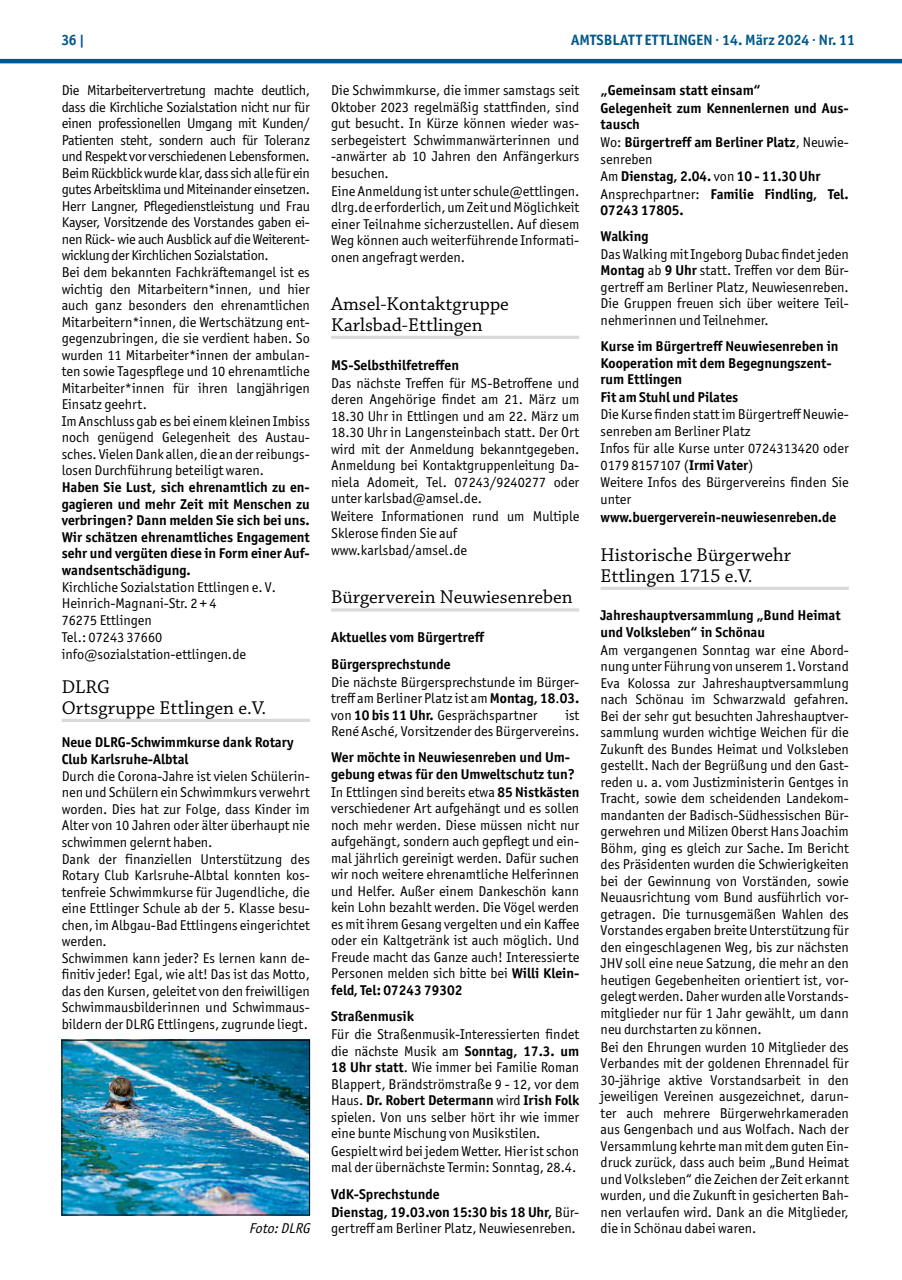
<style>
.page{position:relative;width:902px;height:1280px;background:#fff}
.page>*{position:absolute;margin:0;border:0;box-sizing:border-box;transform-origin:0 0}
.t1{font:19.5px/21px "Chaparral Pro";color:#000}
.t2{font:700 15px "Officina Sans ITC Pro";color:#01598b}
.t3{font:14.25px/16.5px "Officina Sans ITC Pro";color:#000}
.t4{font:700 14.25px/16.5px "Officina Sans ITC Pro";color:#000}
.t5{font:italic 14.25px "Officina Sans ITC Pro";color:#000}
.s1{font-weight:700}
.s2{font-weight:400}
</style>
<div class="page">
<hr style="left:0;top:59px;width:901px;height:4px;background:#01598b">
<hr style="left:62px;top:719px;width:248px;height:3px;background:#d9d9d9">
<img style="left:64px;top:1042px;width:244px;height:171px">
<div style="left:62px;top:1040px;width:248px;height:175px;border:1px solid #000"></div>
<hr style="left:331px;top:336px;width:248px;height:3px;background:#d9d9d9">
<hr style="left:331px;top:608px;width:248px;height:3px;background:#d9d9d9">
<hr style="left:600px;top:587px;width:248px;height:3px;background:#d9d9d9">
<p class="t2" style="left:62px;top:31px;width:24px">36 |</p>
<p class="t2" style="left:571px;top:31px;width:285px">AMTSBLATT ETTLINGEN · 14. März 2024 · Nr. 11</p>
<p class="t3" style="left:62px;top:82px;width:250px">Die Mitarbeitervertretung machte deutlich, dass die Kirchliche Sozialstation nicht nur für einen professionellen Umgang mit Kunden/ Patienten steht, sondern auch für Toleranz und Respekt vor verschiedenen Lebensformen.<br>Beim Rückblick wurde klar, dass sich alle für ein gutes Arbeitsklima und Miteinander einsetzen.<br>Herr Langner, Pflegedienstleistung und Frau Kayser, Vorsitzende des Vorstandes gaben ei&shy;nen Rück- wie auch Ausblick auf die Weiterent&shy;wicklung der Kirchlichen Sozialstation.<br>Bei dem bekannten Fachkräftemangel ist es wichtig den Mitarbeitern*innen, und hier auch ganz besonders den ehrenamtlichen Mitarbeitern*innen, die Wertschätzung ent&shy;gegenzubringen, die sie verdient haben. So wurden 11 Mitarbeiter*innen der ambulan&shy;ten sowie Tagespflege und 10 ehrenamtliche Mitarbeiter*innen für ihren langjährigen Einsatz geehrt.<br>Im Anschluss gab es bei einem kleinen Imbiss noch genügend Gelegenheit des Austau&shy;sches. Vielen Dank allen, die an der reibungs&shy;losen Durchführung beteiligt waren.</p>
<p class="t4" style="left:62px;top:479px;width:250px;text-align:justify">Haben Sie Lust, sich ehrenamtlich zu en&shy;gagieren und mehr Zeit mit Menschen zu verbringen? Dann melden Sie sich bei uns.<br>Wir schätzen ehrenamtliches Engagement sehr und vergüten diese in Form einer Auf&shy;wandsentschädigung.</p>
<p class="t3" style="left:62px;top:578px;width:216px">Kirchliche Sozialstation Ettlingen e. V.<br>Heinrich-Magnani-Str. 2 + 4<br>76275 Ettlingen<br>Tel.: 07243 37660 info@sozialstation-ettlingen.de</p>
<h1 class="t1" style="left:62px;top:677px;width:206px">DLRG<br>Ortsgruppe Ettlingen e.V.</h1>
<p class="t4" style="left:62px;top:734px;width:233px">Neue DLRG-Schwimmkurse dank Rotary<br>Club Karlsruhe-Albtal</p>
<p class="t3" style="left:62px;top:768px;width:250px">Durch die Corona-Jahre ist vielen Schülerin&shy;nen und Schülern ein Schwimmkurs verwehrt worden. Dies hat zur Folge, dass Kinder im Alter von 10 Jahren oder älter überhaupt nie schwimmen gelernt haben.<br>Dank der finanziellen Unterstützung des Rotary Club Karlsruhe-Albtal konnten kos&shy;tenfreie Schwimmkurse für Jugendliche, die eine Ettlinger Schule ab der 5. Klasse besu&shy;chen, im Albgau-Bad Ettlingens eingerichtet werden.<br>Schwimmen kann jeder? Es lernen kann de&shy;finitiv jeder! Egal, wie alt! Das ist das Motto, das den Kursen, geleitet von den freiwilligen Schwimmausbilderinnen und Schwimmaus&shy;bildern der DLRG Ettlingens, zugrunde liegt.</p>
<p class="t3" style="left:331px;top:82px;width:250px;text-align:justify">Die Schwimmkurse, die immer samstags seit Oktober 2023 regelmäßig stattfinden, sind gut besucht. In Kürze können wieder was&shy;serbegeistert Schwimmanwärterinnen und -anwärter ab 10 Jahren den Anfängerkurs besuchen.</p>
<p class="t3" style="left:331px;top:183px;width:250px;text-align:justify">Eine Anmeldung ist unter schule@ettlingen. dlrg.de erforderlich, um Zeit und Möglichkeit einer Teilnahme sicherzustellen. Auf diesem Weg können auch weiterführende Informati&shy;onen angefragt werden.</p>
<h1 class="t1" style="left:331px;top:294px;width:179px">Amsel-Kontaktgruppe<br>Karlsbad-Ettlingen</h1>
<p class="t4" style="left:331px;top:356px;width:129px">MS-Selbsthilfetreffen</p>
<p class="t3" style="left:331px;top:374px;width:250px;text-align:justify">Das nächste Treffen für MS-Betroffene und deren Angehörige findet am 21. März um 18.30 Uhr in Ettlingen und am 22. März um 18.30 Uhr in Langensteinbach statt. Der Ort wird mit der Anmeldung bekanntgegeben.<br>Anmeldung bei Kontaktgruppenleitung Da&shy;niela Adomeit, Tel. 07243/9240277 oder unter karlsbad@amsel.de.</p>
<p class="t3" style="left:331px;top:508px;width:250px">Weitere Informationen rund um Multiple<br>Sklerose finden Sie auf</p>
<p class="t3" style="left:331px;top:542px;width:138px">www.karlsbad/amsel.de</p>
<h1 class="t1" style="left:331px;top:587px;width:243px">Bürgerverein Neuwiesenreben</h1>
<p class="t4" style="left:331px;top:624px;width:154px;line-height:26.4px">Aktuelles vom Bürgertreff<br>Bürgersprechstunde</p>
<p class="t3" style="left:331px;top:673px;width:250px;text-align:justify">Die nächste Bürgersprechstunde im Bürger&shy;treff am Berliner Platz ist am <span class="s1">Montag, 18</span>.<span class="s1">03. </span>von <span class="s1">10 bis 11 Uhr.</span> Gesprächspartner</p>
<p class="t4" style="left:600px;top:82px;width:250px;line-height:17.1px">„Gemeinsam statt einsam“<br>Gelegenheit zum Kennenlernen und Aus&shy;tausch<br><span class="s2">Wo:</span> Bürgertreff am Berliner Platz<span class="s2">, Neuwie&shy;senreben<br>Am</span> Dienstag, 2.04. <span class="s2">von</span> 10 - 11.30 Uhr<br><span class="s2">Ansprechpartner:</span> Familie Findling, Tel.<br>07243 17805.</p>
<p class="t4" style="left:600px;top:228px;width:49px">Walking</p>
<p class="t3" style="left:600px;top:246px;width:250px;text-align:justify">Das Walking mit Ingeborg Dubac findet jeden <span class="s1">Montag</span> ab <span class="s1">9 Uhr</span> statt. Treffen vor dem Bür&shy;gertreff am Berliner Platz, Neuwiesenreben.<br>Die Gruppen freuen sich über weitere Teil&shy;nehmerinnen und Teilnehmer.</p>
<p class="t4" style="left:600px;top:338px;width:239px">Kurse im Bürgertreff Neuwiesenreben in<br>Kooperation mit dem Begegnungszent&shy;rum Ettlingen<br>Fit am Stuhl und Pilates</p>
<p class="t3" style="left:600px;top:406px;width:250px;line-height:17px">Die Kurse finden statt im Bürgertreff Neuwie&shy;senreben am Berliner Platz<br>Infos für alle Kurse unter 0724313420 oder<br>0179 8157107 (<span class="s1">Irmi Vater</span>)<br>Weitere Infos des Bürgervereins finden Sie unter</p>
<p class="t4" style="left:600px;top:508px;width:237px">www.buergerverein-neuwiesenreben.de</p>
<h1 class="t1" style="left:600px;top:545px;width:192px">Historische Bürgerwehr<br>Ettlingen 1715 e.V.</h1>
<p class="t4" style="left:600px;top:607px;width:242px">Jahreshauptversammlung „Bund Heimat und Volksleben“ in Schönau</p>
<p class="t3" style="left:600px;top:641px;width:250px">Am vergangenen Sonntag war eine Abord&shy;nung unter Führung von unserem 1. Vorstand Eva Kolossa zur Jahreshauptversammlung nach Schönau im Schwarzwald gefahren.<br>Bei der sehr gut besuchten Jahreshauptver&shy;sammlung wurden wichtige Weichen für die Zukunft des Bundes Heimat und Volksleben gestellt. Nach der Begrüßung und den Gast&shy;reden u. a. vom Justizministerin Gentges in Tracht, sowie dem scheidenden Landekom&shy;mandanten der Badisch-Südhessischen Bür&shy;gerwehren und Milizen Oberst Hans Joachim Böhm, ging es gleich zur Sache. Im Bericht des Präsidenten wurden die Schwierigkeiten bei der Gewinnung von Vorständen, sowie Neuausrichtung vom Bund ausführlich vor&shy;getragen. Die turnusgemäßen Wahlen des Vorstandes ergaben breite Unterstützung für den eingeschlagenen Weg, bis zur nächsten JHV soll eine neue Satzung, die mehr an den heutigen Gegebenheiten orientiert ist, vor&shy;gelegt werden. Daher wurden alle Vorstands&shy;mitglieder nur für 1 Jahr gewählt, um dann neu durchstarten zu können.<br>Bei den Ehrungen wurden 10 Mitglieder des Verbandes mit der goldenen Ehrennadel für 30-jährige aktive Vorstandsarbeit in den jeweiligen Vereinen ausgezeichnet, darun&shy;ter auch mehrere Bürgerwehrkameraden aus Gengenbach und aus Wolfach. Nach der Versammlung kehrte man mit dem guten Ein&shy;druck zurück, dass auch beim „Bund Heimat und Volksleben“ die Zeichen der Zeit erkannt wurden, und die Zukunft in gesicherten Bah&shy;nen verlaufen wird. Dank an die Mitglieder, die in Schönau dabei waren.</p>
<p class="t3" style="left:331px;top:706px;width:250px;text-align:right">ist<br>René Asché, Vorsitzender des Bürgervereins.</p>
<p class="t4" style="left:331px;top:749px;width:245px">Wer möchte in Neuwiesenreben und Um&shy;gebung etwas für den Umweltschutz tun?</p>
<p class="t3" style="left:331px;top:784px;width:250px;text-align:justify">In Ettlingen sind bereits etwa <span class="s1">85 Nistkästen </span>verschiedener Art aufgehängt und es sollen noch mehr werden. Diese müssen nicht nur aufgehängt, sondern auch gepflegt und ein&shy;mal jährlich gereinigt werden. Dafür suchen wir noch weitere ehrenamtliche Helferinnen und Helfer. Außer einem Dankeschön kann kein Lohn bezahlt werden. Die Vögel werden es mit ihrem Gesang vergelten und ein Kaffee oder ein Kaltgetränk ist auch möglich. Und Freude macht das Ganze auch! Interessierte Personen melden sich bitte bei <span class="s1">Willi Klein&shy;feld, Tel: 07243 79302</span></p>
<p class="t4" style="left:331px;top:1008px;width:84px">Straßenmusik</p>
<p class="t3" style="left:331px;top:1026px;width:250px;text-align:justify">Für die Straßenmusik-Interessierten findet die nächste Musik am <span class="s1">Sonntag, 17.3. um 18 Uhr statt</span>. Wie immer bei Familie Roman Blappert, Brändströmstraße 9 - 12, vor dem Haus. <span class="s1">Dr. Robert Determann</span> wird <span class="s1">Irish Folk </span>spielen. Von uns selber hört ihr wie immer eine bunte Mischung von Musikstilen.</p>
<p class="t3" style="left:331px;top:1143px;width:250px">Gespielt wird bei jedem Wetter. Hier ist schon mal der übernächste Termin: Sonntag, 28.4.</p>
<p class="t4" style="left:331px;top:1185px;width:250px;line-height:17.9px">VdK-Sprechstunde<br>Dienstag, 19.03.von 15:30 bis 18 Uhr, <span class="s2">Bür-</span></p>
<p class="t3" style="left:331px;top:1220px;width:246px">gertreff am Berliner Platz, Neuwiesenreben.</p>
<p class="t5" style="left:249px;top:1220px;width:66px">Foto:DLRG</p>
</div>
